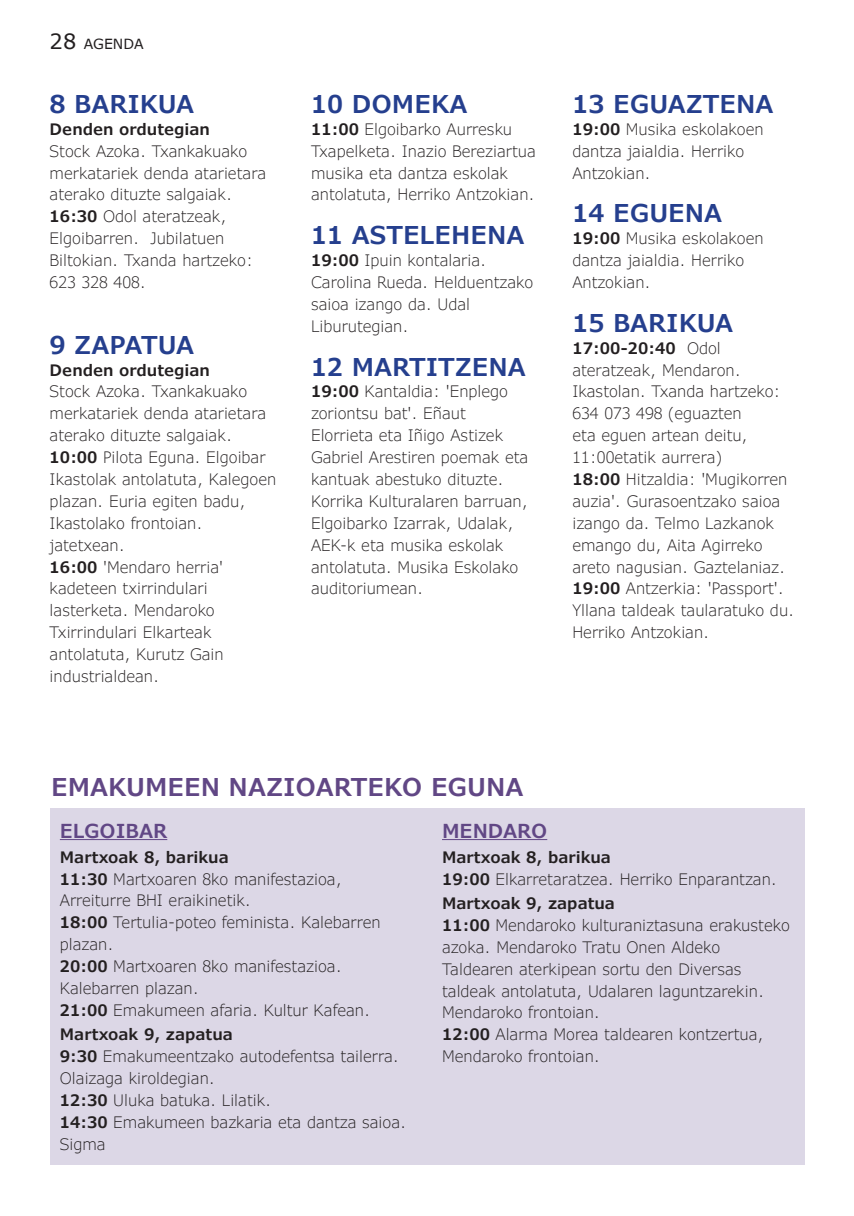
<style>
.page{position:relative;width:854px;height:1216px;background:#fff}
.page>*{position:absolute;margin:0;border:0;box-sizing:border-box;transform-origin:0 0}
.t1{font:600 24.5px "Verdana Pro";color:#253f8e}
.t2{font:600 24.5px "Verdana Pro";color:#614785}
.t3{font:600 19.25px "Verdana Pro";color:#614785}
.t4{font:300 15.75px/21.9px "Verdana Pro";color:#231f20}
.t5{font:600 15.75px "Verdana Pro";color:#231f20}
.t6{font:14px "Verdana Pro";color:#231f20}
.s1{font-size:21px}
.s2{font-weight:600}
</style>
<div class="page">
<div style="left:50px;top:808px;width:754px;height:357px;background:#dcd7e6"></div>
<hr style="left:60px;top:839px;width:107px;height:1px;background:#614785">
<hr style="left:442px;top:839px;width:105px;height:1px;background:#614785">
<p class="t6" style="left:50px;top:35px;width:95px"><span class="s1">28</span> AGENDA</p>
<h1 class="t1" style="left:50px;top:88px;width:146px">8 BARIKUA</h1>
<p class="t5" style="left:50px;top:119px;width:162px">Denden ordutegian</p>
<p class="t4" style="left:50px;top:140px;width:218px">Stock Azoka. Txankakuako merkatariek denda atarietara aterako dituzte salgaiak.<br><span class="s2">16:30</span> Odol ateratzeak,<br>Elgoibarren. Jubilatuen<br>Biltokian. Txanda hartzeko:<br>623 328 408.</p>
<h1 class="t1" style="left:50px;top:329px;width:146px">9 ZAPATUA</h1>
<p class="t5" style="left:50px;top:359px;width:162px">Denden ordutegian</p>
<p class="t4" style="left:50px;top:381px;width:228px">Stock Azoka. Txankakuako merkatariek denda atarietara aterako dituzte salgaiak.<br><span class="s2">10:00</span> Pilota Eguna. Elgoibar<br>Ikastolak antolatuta, Kalegoen plazan. Euria egiten badu,<br>Ikastolako frontoian. jatetxean.<br><span class="s2">16:00</span> 'Mendaro herria' kadeteen txirrindulari lasterketa. Mendaroko<br>Txirrindulari Elkarteak antolatuta, Kurutz Gain industrialdean.</p>
<h1 class="t1" style="left:311px;top:88px;width:158px">10 DOMEKA</h1>
<p class="t4" style="left:311px;top:118px;width:226px"><span class="s2">11:00</span> Elgoibarko Aurresku<br>Txapelketa. Inazio Bereziartua musika eta dantza eskolak antolatuta, Herriko Antzokian.</p>
<h1 class="t1" style="left:311px;top:219px;width:215px">11 ASTELEHENA</h1>
<p class="t4" style="left:311px;top:250px;width:224px"><span class="s2">19:00</span> Ipuin kontalaria.<br>Carolina Rueda. Helduentzako saioa izango da. Udal<br>Liburutegian.</p>
<h1 class="t1" style="left:311px;top:351px;width:216px">12 MARTITZENA</h1>
<p class="t4" style="left:311px;top:381px;width:219px"><span class="s2">19:00</span> Kantaldia: 'Enplego zoriontsu bat'. Eñaut<br>Elorrieta eta Iñigo Astizek<br>Gabriel Arestiren poemak eta kantuak abestuko dituzte.<br>Korrika Kulturalaren barruan,<br>Elgoibarko Izarrak, Udalak,<br>AEK-k eta musika eskolak antolatuta. Musika Eskolako auditoriumean.</p>
<h1 class="t1" style="left:572px;top:88px;width:202px">13 EGUAZTENA</h1>
<p class="t4" style="left:572px;top:118px;width:193px"><span class="s2">19:00</span> Musika eskolakoen dantza jaialdia. Herriko<br>Antzokian.</p>
<h1 class="t1" style="left:572px;top:197px;width:151px">14 EGUENA</h1>
<p class="t4" style="left:572px;top:228px;width:193px"><span class="s2">19:00</span> Musika eskolakoen dantza jaialdia. Herriko<br>Antzokian.</p>
<h1 class="t1" style="left:572px;top:307px;width:162px">15 BARIKUA</h1>
<p class="t4" style="left:572px;top:337px;width:223px"><span class="s2">17:00-20:40</span> Odol ateratzeak, Mendaron.<br>Ikastolan. Txanda hartzeko:<br>634 073 498 (eguazten<br>eta eguen artean deitu,<br>11:00etatik aurrera)<br><span class="s2">18:00</span> Hitzaldia: 'Mugikorren auzia'. Gurasoentzako saioa izango da. Telmo Lazkanok emango du, Aita Agirreko areto nagusian. Gaztelaniaz.<br><span class="s2">19:00</span> Antzerkia: 'Passport'.<br>Yllana taldeak taularatuko du.<br>Herriko Antzokian.</p>
<h1 class="t2" style="left:51px;top:771px;width:474px">EMAKUMEEN NAZIOARTEKO EGUNA</h1>
<p class="t3" style="left:60px;top:818px;width:109px">ELGOIBAR</p>
<p class="t4" style="left:60px;top:846px;width:322px"><span class="s2">Martxoak 8, barikua<br>11:30</span> Martxoaren 8ko manifestazioa,<br>Arreiturre BHI eraikinetik.<br><span class="s2">18:00</span> Tertulia-poteo feminista. Kalebarren plazan.<br><span class="s2">20:00</span> Martxoaren 8ko manifestazioa.<br>Kalebarren plazan.<br><span class="s2">21:00</span> Emakumeen afaria. Kultur Kafean.</p>
<p class="t4" style="left:60px;top:1023px;width:348px"><span class="s2">Martxoak 9, zapatua<br>9:30</span> Emakumeentzako autodefentsa tailerra.<br>Olaizaga kiroldegian.<br><span class="s2">12:30</span> Uluka batuka. Lilatik.<br><span class="s2">14:30</span> Emakumeen bazkaria eta dantza saioa.<br>Sigma</p>
<p class="t3" style="left:442px;top:818px;width:107px">MENDARO</p>
<p class="t4" style="left:442px;top:846px;width:336px"><span class="s2">Martxoak 8, barikua<br>19:00</span> Elkarretaratzea. Herriko Enparantzan.</p>
<p class="t4" style="left:442px;top:892px;width:349px"><span class="s2">Martxoak 9, zapatua<br>11:00</span> Mendaroko kulturaniztasuna erakusteko azoka. Mendaroko Tratu Onen Aldeko Taldearen aterkipean sortu den Diversas taldeak antolatuta, Udalaren laguntzarekin.<br>Mendaroko frontoian.<br><span class="s2">12:00</span> Alarma Morea taldearen kontzertua, Mendaroko frontoian.</p>
</div>
